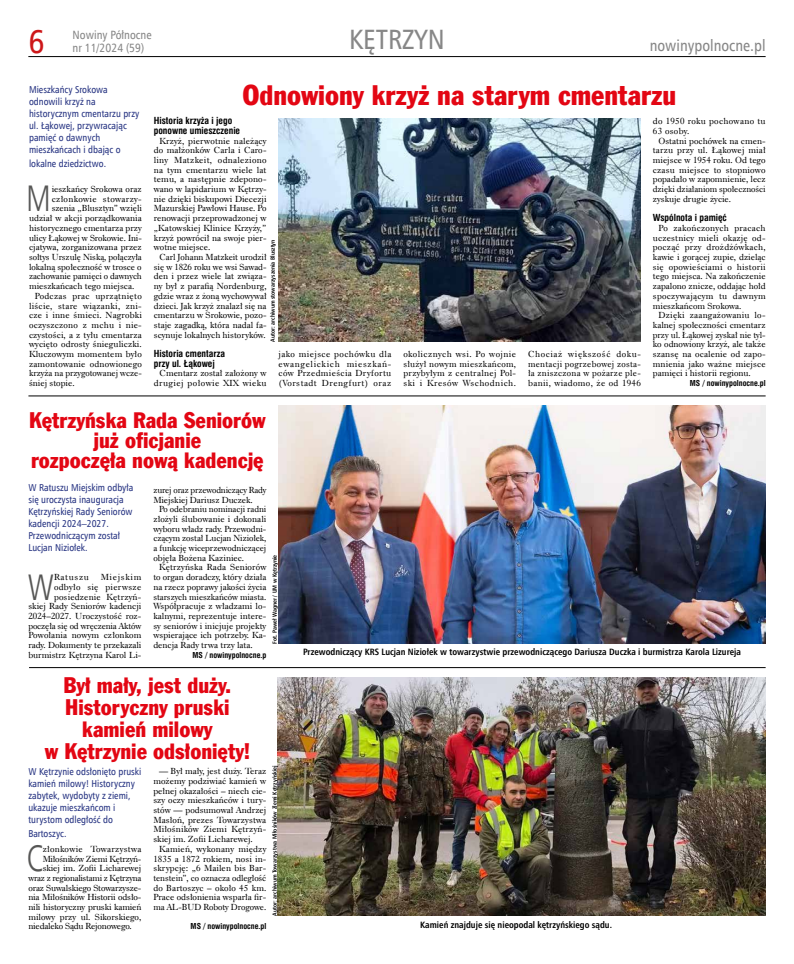
<style>
.page{position:relative;width:794px;height:964px;background:#fff}
.page>*{position:absolute;margin:0;border:0;box-sizing:border-box;transform-origin:0 0}
.t1{font:37.1px "Humnst 777 Lt Cn EU";color:#575756;scale:.9 1}
.t2{font:33px "Humnst 777 Cn EU";color:#cd1719}
.t3{font:28px "Frank Goth Cn EU";color:#e30613}
.t4{font:28px "Humnst 777 Cn EU";color:#878787}
.t5{font:22px/22px "Frank Goth Cn EU";color:#e30613;text-align:center}
.t6{font:16px "Humnst 777 Cn EU";color:#878787}
.t7{font:12px/13px "Humnst 777 Cn EU";color:#878787}
.t8{font:10px/12px "Humnst 777 Cn EU";color:#283583}
.t9{font:700 9.5px/9.7px "Swis 721 Cn EU";color:#000}
.t10{font:700 9.2px "Humnst 777 Cn EU";color:#000}
.t11{font:9.1px/9.7px "Dutch 766 EU";color:#000;text-align:justify}
.t12{font:9.1px "Dutch 766 EU";letter-spacing:-.02em;color:#000}
.t13{font:9.1px "Dutch 766 EU";letter-spacing:.03em;color:#000}
.t14{font:9.1px "Dutch 766 EU";letter-spacing:-.025em;color:#000}
.t15{font:9.1px/9.7px "Dutch 766 EU";letter-spacing:.035em;color:#000}
.t16{font:9.1px "Dutch 766 EU";letter-spacing:.02em;color:#000}
.t17{font:9.1px "Dutch 766 EU";letter-spacing:.07em;color:#000}
.t18{font:700 8px "Swis 721 Cn EU";color:#000}
.t19{font:700 6px "Humnst 777 Cn EU";color:#000}
</style>
<div class="page">
<hr style="left:28px;top:56px;width:737px;height:1px;background:#000">
<hr style="left:29px;top:667px;width:736px;height:1px;background:#000">
<img style="left:278px;top:118px;width:363px;height:224px">
<hr style="left:28px;top:396px;width:737px;height:1px;background:#000">
<img style="left:278px;top:406px;width:487px;height:238px">
<img style="left:278px;top:677px;width:487px;height:239px">
<h2 class="t2" style="left:28px;top:21px;width:18px">6</h2>
<h3 class="t7" style="left:73px;top:28px;width:81px">Nowiny Północne nr 11/2024 (59)</h3>
<h3 class="t4" style="left:349px;top:22px;width:97px">KĘTRZYN</h3>
<h3 class="t6" style="left:649px;top:36px;width:117px">nowinypolnocne.pl</h3>
<p class="t8" style="left:29px;top:83px;width:112px">Mieszkańcy Srokowa odnowili krzyż na historycznym cmentarzu przy ul. Łąkowej, przywracając pamięć o dawnych mieszkańcach i dbając o</p>
<p class="t8" style="left:29px;top:157px;width:79px">lokalne dziedzictwo.</p>
<h1 class="t1" style="left:26px;top:176px;width:29px">M</h1>
<p class="t11" style="left:52px;top:184px;width:92px">ieszkańcy Srokowa oraz</p>
<p class="t15" style="left:52px;top:194px;width:92px">członkowie stowarzy-</p>
<p class="t11" style="left:52px;top:204px;width:92px">szenia „Blusztyn” wzięli</p>
<p class="t11" style="left:29px;top:213px;width:114px">udział w akcji porządkowania</p>
<p class="t11" style="left:29px;top:223px;width:114px">historycznego cmentarza przy</p>
<p class="t11" style="left:29px;top:233px;width:114px">ulicy Łąkowej w Srokowie. Ini-</p>
<p class="t11" style="left:29px;top:242px;width:114px">cjatywa, zorganizowana przez</p>
<p class="t11" style="left:29px;top:252px;width:114px">sołtys Urszulę Niską, połączyła</p>
<p class="t11" style="left:29px;top:262px;width:114px">lokalną społeczność w trosce o</p>
<p class="t11" style="left:29px;top:272px;width:114px">zachowanie pamięci o dawnych</p>
<p class="t11" style="left:29px;top:281px;width:107px">mieszkańcach tego miejsca.</p>
<p class="t13" style="left:35px;top:290px;width:109px">Podczas prac uprzątnięto</p>
<p class="t13" style="left:29px;top:300px;width:114px">liście, stare wiązanki, zni-</p>
<p class="t11" style="left:29px;top:310px;width:114px">cze i inne śmieci. Nagrobki</p>
<p class="t16" style="left:29px;top:319px;width:114px">oczyszczono z mchu i nie-</p>
<p class="t11" style="left:29px;top:330px;width:114px">czystości, a z tyłu cmentarza</p>
<p class="t11" style="left:29px;top:339px;width:114px">wycięto odrosty śnieguliczki.</p>
<p class="t11" style="left:29px;top:349px;width:114px">Kluczowym momentem było</p>
<p class="t16" style="left:29px;top:358px;width:114px">zamontowanie odnowionego</p>
<p class="t11" style="left:29px;top:369px;width:114px">krzyża na przygotowanej wcze-</p>
<p class="t11" style="left:29px;top:378px;width:47px">śniej stopie.</p>
<h3 class="t3" style="left:242px;top:77px;width:435px">Odnowiony krzyż na starym cmentarzu</h3>
<p class="t9" style="left:154px;top:116px;width:88px">Historia krzyża i jego ponowne umieszczenie</p>
<p class="t11" style="left:154px;top:136px;width:114px;text-indent:6px">Krzyż, pierwotnie należący do małżonków Carla i Caro&shy;liny Matzkeit, odnaleziono na tym cmentarzu wiele lat temu, a następnie zdepono&shy;wano w lapidarium w Kętrzy&shy;nie dzięki biskupowi Diecezji Mazurskiej Pawłowi Hause. Po renowacji przeprowadzonej w „Katowskiej Klinice Krzyży,” krzyż powrócił na swoje pier&shy;wotne miejsce.</p>
<p class="t11" style="left:154px;top:252px;width:114px;text-indent:6px">Carl Johann Matzkeit urodził się w 1826 roku we wsi Sawad&shy;den i przez wiele lat związa&shy;ny był z parafią Nordenburg, gdzie wraz z żoną wychowywał dzieci. Jak krzyż znalazł się na cmentarzu w Srokowie, pozo&shy;staje zagadką, która nadal fa&shy;scynuje lokalnych historyków.</p>
<p class="t9" style="left:154px;top:349px;width:73px">Historia cmentarza przy ul. Łąkowej</p>
<p class="t11" style="left:154px;top:369px;width:114px;text-align:right">Cmentarz został założony w drugiej połowie XIX wieku</p>
<p class="t19" style="left:269px;top:342px;width:104px;rotate:-90deg">Autor: archiwum stowarzyszenia Blusztyn</p>
<p class="t11" style="left:278px;top:349px;width:114px">jako miejsce pochówku dla ewangelickich mieszkań&shy;ców Przedmieścia Dryfortu (Vorstadt Drengfurt) oraz</p>
<p class="t11" style="left:403px;top:349px;width:114px">okolicznych wsi. Po wojnie służył nowym mieszkańcom, przybyłym z centralnej Pol&shy;ski i Kresów Wschodnich.</p>
<p class="t11" style="left:528px;top:349px;width:114px">Chociaż większość doku&shy;mentacji pogrzebowej zosta&shy;ła zniszczona w pożarze ple&shy;banii, wiadomo, że od 1946</p>
<p class="t15" style="left:653px;top:116px;width:114px">do 1950 roku pochowano tu<br>63 osoby.</p>
<p class="t11" style="left:653px;top:136px;width:114px;text-indent:6px">Ostatni pochówek na cmen&shy;tarzu przy ul. Łąkowej miał miejsce w 1954 roku. Od tego czasu miejsce to stopniowo popadało w zapomnienie, lecz dzięki działaniom społeczności zyskuje drugie życie.</p>
<p class="t9" style="left:653px;top:213px;width:76px">Wspólnota i pamięć</p>
<p class="t11" style="left:653px;top:223px;width:114px;text-indent:6px">Po zakończonych pracach uczestnicy mieli okazję od&shy;począć przy drożdżówkach, kawie i gorącej zupie, dzieląc się opowieściami o historii tego miejsca. Na zakończenie zapalono znicze, oddając hołd spoczywającym tu dawnym mieszkańcom Srokowa.</p>
<p class="t11" style="left:653px;top:310px;width:114px;text-indent:6px">Dzięki zaangażowaniu lo&shy;kalnej społeczności cmentarz przy ul. Łąkowej zyskał nie tyl&shy;ko odnowiony krzyż, ale także szansę na ocalenie od zapo&shy;mnienia jako ważne miejsce pamięci i historii regionu.</p>
<p class="t18" style="left:690px;top:378px;width:77px">MS / nowinypolnocne.pl</p>
<h3 class="t5" style="left:29px;top:411px;width:238px;line-height:20px">Kętrzyńska Rada Seniorów już oficjanie<br>rozpoczęła nową kadencję</h3>
<p class="t8" style="left:28px;top:481px;width:106px">W Ratuszu Miejskim odbyła się uroczysta inauguracja<br>Kętrzyńskiej Rady Seniorów kadencji 2024–2027.<br>Przewodniczącym został<br>Lucjan Niziołek.</p>
<h1 class="t1" style="left:27px;top:564px;width:31px">W</h1>
<p class="t17" style="left:54px;top:571px;width:36px">Ratuszu</p>
<p class="t11" style="left:153px;top:485px;width:114px">zurej oraz przewodniczący Rady<br>Miejskiej Dariusz Duczek.</p>
<p class="t11" style="left:153px;top:504px;width:114px;text-indent:6px">Po odebraniu nominacji radni złożyli ślubowanie i dokonali wyboru władz rady. Przewodni&shy;czącym został Lucjan Niziołek, a funkcję wiceprzewodniczącej objęła Bożena Kaziniec.</p>
<p class="t11" style="left:153px;top:563px;width:114px;text-indent:6px">Kętrzyńska Rada Seniorów to organ doradczy, który działa na rzecz poprawy jakości życia starszych mieszkańców miasta.<br>Współpracuje z władzami lo&shy;kalnymi, reprezentuje intere&shy;sy seniorów i inicjuje projekty wspierające ich potrzeby. Ka&shy;dencja Rady trwa trzy lata.</p>
<p class="t18" style="left:193px;top:650px;width:75px">MS / nowinypolnocne.p</p>
<p class="t10" style="left:303px;top:646px;width:439px">Przewodniczący KRS Lucjan Niziołek w towarzystwie przewodniczącego Dariusza Duczka i burmistrza Karola Lizureja</p>
<h3 class="t5" style="left:45px;top:674px;width:207px">Był mały, jest duży.<br>Historyczny pruski kamień milowy<br>w Kętrzynie odsłonięty!</h3>
<p class="t8" style="left:28px;top:765px;width:114px">W Kętrzynie odsłonięto pruski kamień milowy! Historyczny zabytek, wydobyty z ziemi, ukazuje mieszkańcom i turystom odległość do</p>
<p class="t8" style="left:28px;top:827px;width:40px">Bartoszyc.</p>
<h1 class="t1" style="left:27px;top:835px;width:20px">C</h1>
<p class="t13" style="left:43px;top:843px;width:100px">złonkowie Towarzystwa</p>
<p class="t19" style="left:271px;top:644px;width:91px;rotate:-90deg">Fot. Paweł Wagner / UM w Kętrzynie</p>
<p class="t11" style="left:28px;top:572px;width:114px;text-align:right">Miejskim<br>odbyło się pierwsze posiedzenie Kętrzyń-<br>skiej Rady Seniorów kadencji<br>2024–2027. Uroczystość roz&shy;poczęła się od wręczenia Aktów<br>Powołania nowym członkom rady. Dokumenty te przekazali burmistrz Kętrzyna Karol Li-</p>
<p class="t19" style="left:271px;top:915px;width:152px;rotate:-90deg">Autor: archiwum Towarzystwa Miłośników Ziemi Kętrzyńskiej</p>
<p class="t11" style="left:153px;top:766px;width:114px;text-indent:6px">— Był mały, jest duży. Teraz możemy podziwiać kamień w pełnej okazałości – niech cie&shy;szy oczy mieszkańców i tury&shy;stów — podsumował Andrzej Masłoń, prezes Towarzystwa Miłośników Ziemi Kętrzyń&shy;skiej im. Zofii Licharewej.</p>
<p class="t11" style="left:153px;top:844px;width:114px;text-indent:6px">Kamień, wykonany między 1835 a 1872 rokiem, nosi in&shy;skrypcję: „6 Mailen bis Bar&shy;tenstein”, co oznacza odległość do Bartoszyc – około 45 km.<br>Prace odsłonienia wsparła fir&shy;ma AL-BUD Roboty Drogowe.</p>
<p class="t18" style="left:191px;top:922px;width:77px">MS / nowinypolnocne.pl</p>
<p class="t10" style="left:420px;top:919px;width:193px">Kamień znajduje się nieopodal kętrzyńskiego sądu.</p>
<p class="t14" style="left:43px;top:853px;width:100px">Miłośników Ziemi Kętrzyń-</p>
<p class="t11" style="left:43px;top:863px;width:100px">skiej im. Zofii Licharewej</p>
<p class="t14" style="left:28px;top:872px;width:114px">wraz z regionalistami z Kętrzyna</p>
<p class="t12" style="left:28px;top:882px;width:114px">oraz Suwalskiego Stowarzysze-</p>
<p class="t12" style="left:28px;top:891px;width:114px">nia Miłośników Historii odsło-</p>
<p class="t11" style="left:28px;top:902px;width:115px">nili historyczny pruski kamień</p>
<p class="t11" style="left:28px;top:912px;width:114px">milowy przy ul. Sikorskiego,</p>
<p class="t12" style="left:28px;top:921px;width:105px">niedaleko Sądu Rejonowego.</p>
</div>
